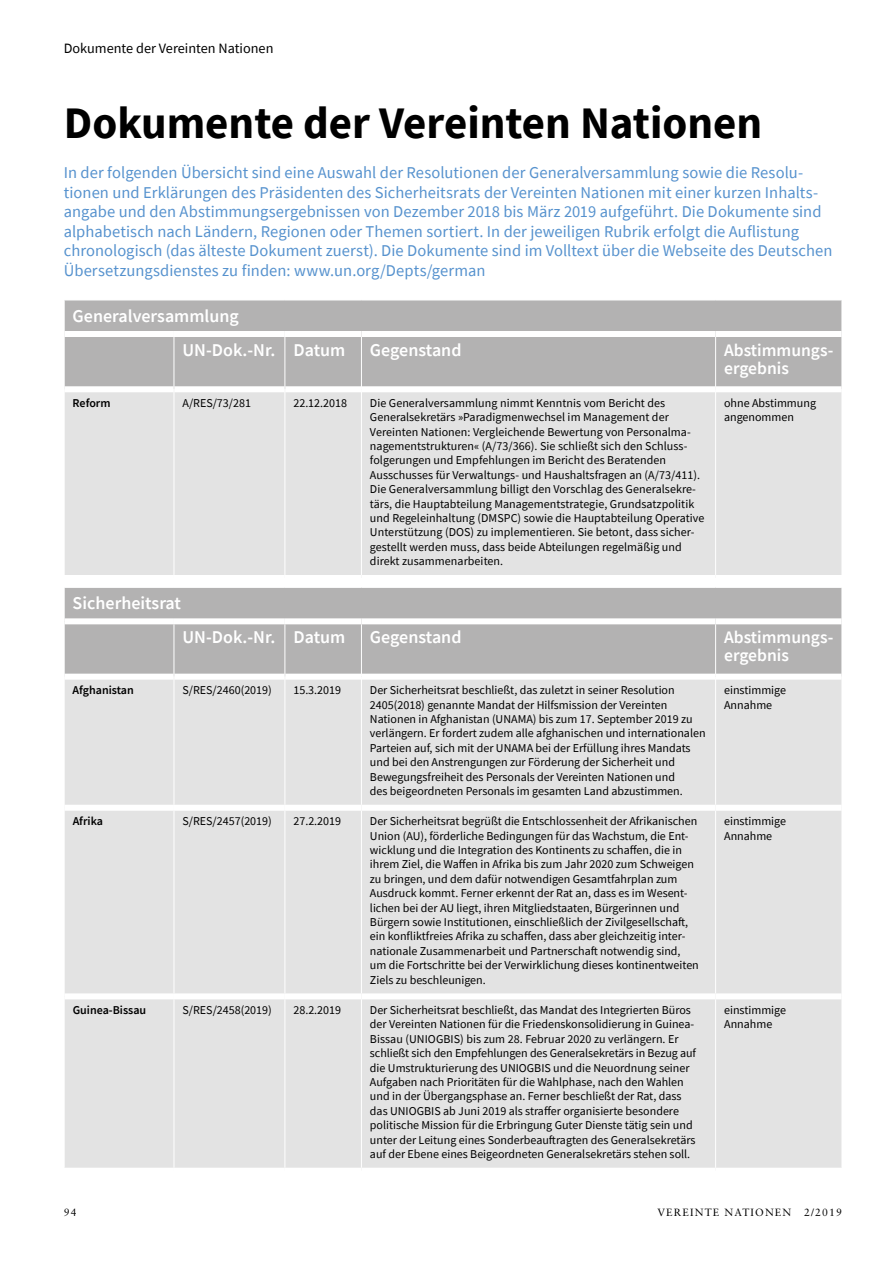
<style>
.page{position:relative;width:893px;height:1263px;background:#fff}
.page>*{position:absolute;margin:0;border:0;box-sizing:border-box;transform-origin:0 0}
.t1{font:700 45px "Source Sans Pro";color:#000}
.t2{font:600 18px/34px "Source Sans Pro";color:#fff}
.t3{font:600 17.55px/18px "Source Sans Pro";color:#fff}
.t4{font:16.5px/19.5px "Source Sans Pro";letter-spacing:.005em;color:#5692ce}
.t5{font:14.25px "Source Sans Pro";color:#000}
.t6{font:12px/14.4px "Source Sans Pro";color:#000}
.t7{font:600 12px "Source Sans Pro";color:#000}
.t8{font:10.5px "Sabon LT Std";letter-spacing:.11em;color:#000}
</style>
<div class="page">
<div style="left:65px;top:301px;width:777px;height:85px;background:#b3b2b2"></div>
<div style="left:65px;top:392px;width:777px;height:183px;background:#e3e3e3"></div>
<hr style="left:174px;top:389px;width:1px;height:186px;background:#fff">
<hr style="left:285px;top:389px;width:1px;height:186px;background:#fff">
<hr style="left:361px;top:389px;width:1px;height:186px;background:#fff">
<hr style="left:715px;top:389px;width:1px;height:186px;background:#fff">
<hr style="left:174px;top:337px;width:1px;height:52px;background:#fff">
<hr style="left:285px;top:337px;width:1px;height:52px;background:#fff">
<hr style="left:361px;top:337px;width:1px;height:52px;background:#fff">
<hr style="left:715px;top:337px;width:1px;height:52px;background:#fff">
<div style="left:65px;top:331px;width:109px;height:6px;background:#fff"></div>
<div style="left:174px;top:331px;width:111px;height:6px;background:#fff"></div>
<div style="left:285px;top:331px;width:76px;height:6px;background:#fff"></div>
<div style="left:361px;top:331px;width:355px;height:6px;background:#fff"></div>
<div style="left:716px;top:331px;width:126px;height:6px;background:#fff"></div>
<div style="left:65px;top:588px;width:777px;height:86px;background:#b3b2b2"></div>
<div style="left:65px;top:680px;width:777px;height:488px;background:#e3e3e3"></div>
<div style="left:65px;top:805px;width:109px;height:6px;background:#fff"></div>
<div style="left:174px;top:805px;width:111px;height:6px;background:#fff"></div>
<div style="left:285px;top:805px;width:76px;height:6px;background:#fff"></div>
<div style="left:361px;top:805px;width:355px;height:6px;background:#fff"></div>
<div style="left:716px;top:805px;width:126px;height:6px;background:#fff"></div>
<hr style="left:174px;top:811px;width:1px;height:182px;background:#fff">
<hr style="left:285px;top:811px;width:1px;height:182px;background:#fff">
<hr style="left:361px;top:811px;width:1px;height:182px;background:#fff">
<hr style="left:715px;top:811px;width:1px;height:182px;background:#fff">
<hr style="left:174px;top:677px;width:1px;height:128px;background:#fff">
<hr style="left:285px;top:677px;width:1px;height:128px;background:#fff">
<hr style="left:361px;top:677px;width:1px;height:128px;background:#fff">
<hr style="left:715px;top:677px;width:1px;height:128px;background:#fff">
<hr style="left:174px;top:624px;width:1px;height:53px;background:#fff">
<hr style="left:285px;top:624px;width:1px;height:53px;background:#fff">
<hr style="left:361px;top:624px;width:1px;height:53px;background:#fff">
<hr style="left:715px;top:624px;width:1px;height:53px;background:#fff">
<div style="left:65px;top:618px;width:109px;height:6px;background:#fff"></div>
<div style="left:174px;top:618px;width:111px;height:6px;background:#fff"></div>
<div style="left:285px;top:618px;width:76px;height:6px;background:#fff"></div>
<div style="left:361px;top:618px;width:355px;height:6px;background:#fff"></div>
<div style="left:716px;top:618px;width:126px;height:6px;background:#fff"></div>
<div style="left:65px;top:993px;width:109px;height:6px;background:#fff"></div>
<div style="left:174px;top:993px;width:111px;height:6px;background:#fff"></div>
<div style="left:285px;top:993px;width:76px;height:6px;background:#fff"></div>
<div style="left:361px;top:993px;width:355px;height:6px;background:#fff"></div>
<div style="left:716px;top:993px;width:126px;height:6px;background:#fff"></div>
<hr style="left:174px;top:999px;width:1px;height:169px;background:#fff">
<hr style="left:285px;top:999px;width:1px;height:169px;background:#fff">
<hr style="left:361px;top:999px;width:1px;height:169px;background:#fff">
<hr style="left:715px;top:999px;width:1px;height:169px;background:#fff">
<p class="t5" style="left:64px;top:39px;width:211px">Dokumente der Vereinten Nationen</p>
<h1 class="t1" style="left:64px;top:93px;width:700px">Dokumente der Vereinten Nationen</h1>
<p class="t4" style="left:64px;top:163px;width:770px">In der folgenden Übersicht sind eine Auswahl der Resolutionen der Generalversammlung sowie die Resolu&shy;tionen und Erklärungen des Präsidenten des Sicherheitsrats der Vereinten Nationen mit einer kurzen Inhalts&shy;angabe und den Abstimmungsergebnissen von Dezember 2018 bis März 2019 aufgeführt. Die Dokumente sind alphabetisch nach Ländern, Regionen oder Themen sortiert. In der jeweiligen Rubrik erfolgt die Auflistung chronologisch (das älteste Dokument zuerst). Die Dokumente sind im Volltext über die Webseite des Deutschen Übersetzungsdienstes zu finden: www.un.org/Depts/german</p>
<h2 class="t2" style="left:182px;top:299px;width:164px;text-indent:-110px">Generalversammlung<br>UN-Dok.-Nr. Datum</h2>
<h2 class="t2" style="left:370px;top:333px;width:93px">Gegenstand</h2>
<h3 class="t3" style="left:724px;top:341px;width:111px">Abstimmungs&shy;ergebnis</h3>
<p class="t7" style="left:73px;top:395px;width:39px">Reform</p>
<p class="t6" style="left:182px;top:395px;width:70px">A/RES/73/281</p>
<p class="t6" style="left:293px;top:395px;width:55px">22.12.2018</p>
<p class="t6" style="left:370px;top:395px;width:336px">Die Generalversammlung nimmt Kenntnis vom Bericht des Generalsekretärs »Paradigmenwechsel im Management der Vereinten Nationen: Vergleichende Bewertung von Personalma&shy;nagementstrukturen« (A/73/366). Sie schließt sich den Schluss&shy;folgerungen und Empfehlungen im Bericht des Beratenden Ausschusses für Verwaltungs- und Haushaltsfragen an (A/73/411).<br>Die Generalversammlung billigt den Vorschlag des Generalsekre&shy;tärs, die Hauptabteilung Managementstrategie, Grundsatzpolitik und Regeleinhaltung (DMSPC) sowie die Hauptabteilung Operative Unterstützung (DOS) zu implementieren. Sie betont, dass sicher&shy;gestellt werden muss, dass beide Abteilungen regelmäßig und direkt zusammenarbeiten.</p>
<p class="t6" style="left:724px;top:395px;width:93px">ohne Abstimmung angenommen</p>
<h2 class="t2" style="left:73px;top:586px;width:110px">Sicherheitsrat</h2>
<h2 class="t2" style="left:182px;top:620px;width:164px">UN-Dok.-Nr. Datum</h2>
<h2 class="t2" style="left:370px;top:620px;width:93px">Gegenstand</h2>
<h3 class="t3" style="left:724px;top:628px;width:111px">Abstimmungs&shy;ergebnis</h3>
<p class="t7" style="left:73px;top:682px;width:63px">Afghanistan</p>
<p class="t6" style="left:182px;top:683px;width:91px">S/RES/2460(2019)</p>
<p class="t6" style="left:293px;top:683px;width:49px">15.3.2019</p>
<p class="t6" style="left:370px;top:683px;width:337px">Der Sicherheitsrat beschließt, das zuletzt in seiner Resolution 2405(2018) genannte Mandat der Hilfsmission der Vereinten Nationen in Afghanistan (UNAMA) bis zum 17. September 2019 zu verlängern. Er fordert zudem alle afghanischen und internationalen Parteien auf, sich mit der UNAMA bei der Erfüllung ihres Mandats und bei den Anstrengungen zur Förderung der Sicherheit und Bewegungsfreiheit des Personals der Vereinten Nationen und<br>des beigeordneten Personals im gesamten Land abzustimmen.</p>
<p class="t6" style="left:724px;top:683px;width:63px">einstimmige<br>Annahme</p>
<p class="t7" style="left:73px;top:813px;width:32px">Afrika</p>
<p class="t6" style="left:182px;top:814px;width:91px">S/RES/2457(2019)</p>
<p class="t6" style="left:293px;top:814px;width:49px">27.2.2019</p>
<p class="t6" style="left:370px;top:814px;width:330px">Der Sicherheitsrat begrüßt die Entschlossenheit der Afrikanischen Union (AU), förderliche Bedingungen für das Wachstum, die Ent-- wicklung und die Integration des Kontinents zu schaffen, die in ihrem Ziel, die Waffen in Afrika bis zum Jahr 2020 zum Schweigen zu bringen, und dem dafür notwendigen Gesamtfahrplan zum Ausdruck kommt. Ferner erkennt der Rat an, dass es im Wesent&shy;lichen bei der AU liegt, ihren Mitgliedstaaten, Bürgerinnen und Bürgern sowie Institutionen, einschließlich der Zivilgesellschaft, ein konfliktfreies Afrika zu schaffen, dass aber gleichzeitig inter&shy;nationale Zusammenarbeit und Partnerschaft notwendig sind, um die Fortschritte bei der Verwirklichung dieses kontinentweiten Ziels zu beschleunigen.</p>
<p class="t6" style="left:724px;top:814px;width:63px">einstimmige<br>Annahme</p>
<p class="t7" style="left:73px;top:1002px;width:75px">Guinea-Bissau</p>
<p class="t6" style="left:182px;top:1003px;width:91px">S/RES/2458(2019)</p>
<p class="t6" style="left:293px;top:1003px;width:49px">28.2.2019</p>
<p class="t6" style="left:370px;top:1003px;width:328px">Der Sicherheitsrat beschließt, das Mandat des Integrierten Büros der Vereinten Nationen für die Friedenskonsolidierung in Guinea-Bissau (UNIOGBIS) bis zum 28. Februar 2020 zu verlängern. Er schließt sich den Empfehlungen des Generalsekretärs in Bezug auf die Umstrukturierung des UNIOGBIS und die Neuordnung seiner Aufgaben nach Prioritäten für die Wahlphase, nach den Wahlen und in der Übergangsphase an. Ferner beschließt der Rat, dass das UNIOGBIS ab Juni 2019 als straffer organisierte besondere politische Mission für die Erbringung Guter Dienste tätig sein und unter der Leitung eines Sonderbeauftragten des Generalsekretärs auf der Ebene eines Beigeordneten Generalsekretärs stehen soll.</p>
<p class="t6" style="left:724px;top:1003px;width:63px">einstimmige<br>Annahme</p>
<p class="t8" style="left:64px;top:1206px;width:14px">94</p>
<p class="t8" style="left:657px;top:1206px;width:186px">VEREINTE NATIONEN 2/2019</p>
</div>
